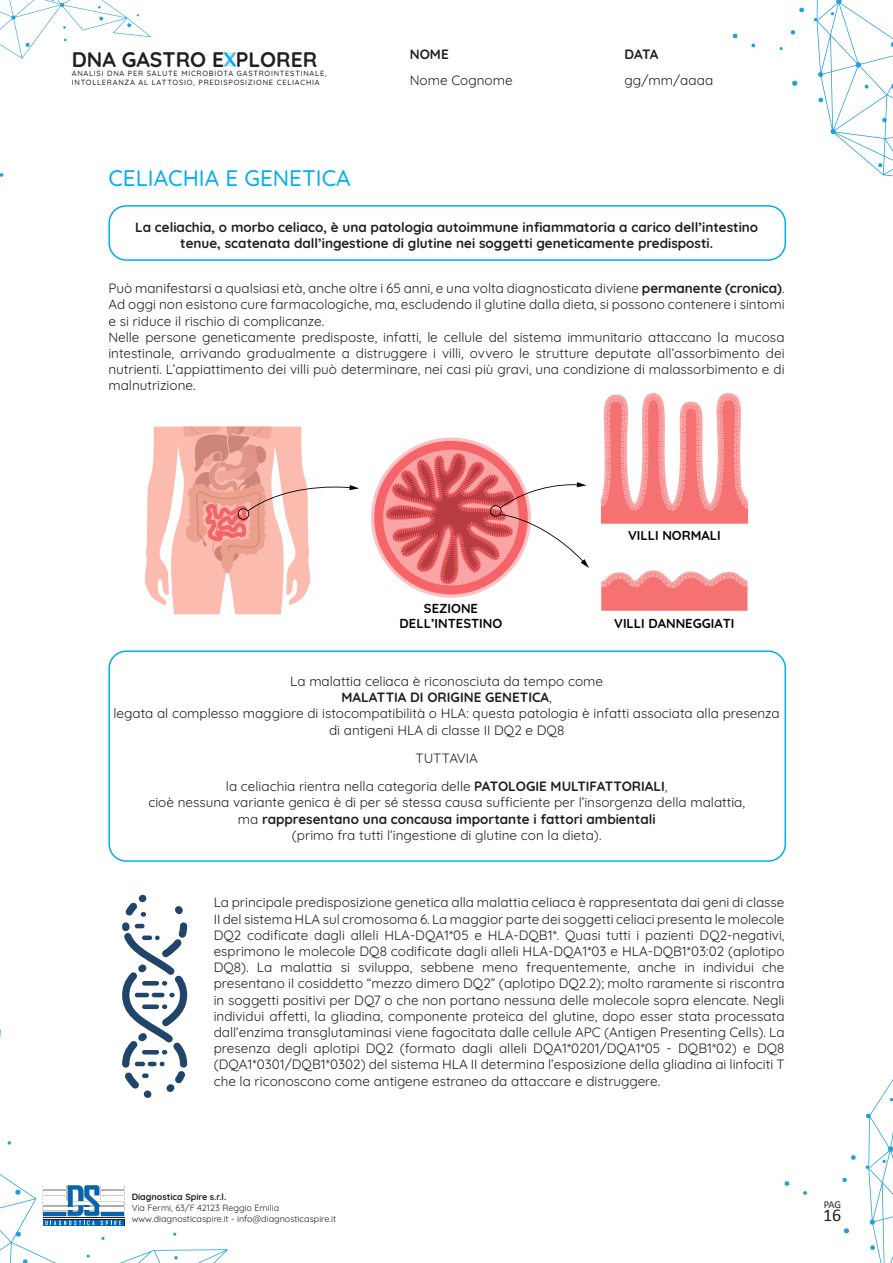
<style>
.page{position:relative;width:893px;height:1263px;background:#fff}
.page>*{position:absolute;margin:0;border:0;box-sizing:border-box;transform-origin:0 0}
.t1{font:500 22.5px "Quicksand";color:#00aeef}
.t2{font:700 21.15px "Quicksand";color:#241f1f}
.t3{font:18px "Calibri";color:#241f1f}
.t4{font:13.5px/16.2px "Quicksand";color:#241f1f;text-align:center}
.t5{font:700 13.5px/16.2px "Quicksand";color:#241f1f;text-align:center}
.t6{font:700 13.05px/15.6px "Quicksand";color:#05050a;text-align:center}
.t7{font:10.5px "Calibri";color:#241f1f}
.t8{font:9px/10.8px "Quicksand";color:#241f1f}
.t9{font:700 9px "Quicksand";color:#241f1f}
.t10{font:500 7.5px/9px "Quicksand";letter-spacing:.1em;color:#241f1f}
.s1{font-weight:700}
</style>
<div class="page">
<svg style="left:0;top:1029px;width:228px;height:234px"></svg>
<svg style="left:174px;top:1256px;width:4px;height:4px"></svg>
<svg style="left:7px;top:1141px;width:4px;height:4px"></svg>
<svg style="left:15px;top:1189px;width:6px;height:6px"></svg>
<svg style="left:16px;top:1231px;width:5px;height:6px"></svg>
<svg style="left:23px;top:1259px;width:5px;height:4px"></svg>
<svg style="left:86px;top:1254px;width:4px;height:4px"></svg>
<svg style="left:101px;top:1237px;width:4px;height:3px"></svg>
<svg style="left:173px;top:1232px;width:3px;height:4px"></svg>
<svg style="left:799px;top:7px;width:5px;height:6px"></svg>
<svg style="left:751px;top:43px;width:4px;height:5px"></svg>
<svg style="left:732px;top:33px;width:6px;height:6px"></svg>
<svg style="left:792px;top:80px;width:6px;height:6px"></svg>
<svg style="left:790px;top:30px;width:5px;height:5px"></svg>
<svg style="left:814px;top:0;width:79px;height:177px"></svg>
<svg style="left:0;top:0;width:152px;height:177px"></svg>
<svg style="left:851px;top:1155px;width:5px;height:5px"></svg>
<svg style="left:803px;top:1191px;width:4px;height:4px"></svg>
<svg style="left:784px;top:1181px;width:5px;height:5px"></svg>
<svg style="left:844px;top:1228px;width:5px;height:6px"></svg>
<svg style="left:842px;top:1177px;width:5px;height:5px"></svg>
<svg style="left:865px;top:1079px;width:28px;height:184px"></svg>
<svg style="left:43px;top:1225px;width:81px;height:1px"></svg>
<svg style="left:43px;top:1185px;width:81px;height:40px"></svg>
<hr style="left:43px;top:1218px;width:81px;height:1px;background:#241f1f">
<svg style="left:224px;top:52px;width:12px;height:15px"></svg>
<div style="left:108px;top:205px;width:678px;height:56px;border:2px solid #00aeef;border-radius:17px"></div>
<svg style="left:371px;top:438px;width:160px;height:160px"></svg>
<svg style="left:374px;top:441px;width:154px;height:153px;background:#f56c6f"></svg>
<svg style="left:601px;top:393px;width:147px;height:131px"></svg>
<svg style="left:145px;top:427px;width:214px;height:187px"></svg>
<svg style="left:386px;top:453px;width:203px;height:131px"></svg>
<svg style="left:601px;top:570px;width:146px;height:41px;background:#f78b8b"></svg>
<div style="left:108px;top:650px;width:678px;height:212px;border:2px solid #00aeef;border-radius:17px"></div>
<div style="left:108px;top:885px;width:93px;height:222px;background:#fff"></div>
<svg style="left:175px;top:906px;width:8px;height:8px"></svg>
<svg style="left:122px;top:922px;width:65px;height:176px"></svg>
<svg style="left:125px;top:894px;width:22px;height:22px"></svg>
<h2 class="t2" style="left:72px;top:46px;width:247px">DNA GASTRO E PLORER</h2>
<p class="t10" style="left:72px;top:69px;width:256px">ANALISI DNA PER SALUTE MICROBIOTA GASTROINTESTINALE,<br>INTOLLERANZA AL LATTOSIO, PREDISPOSIZIONE CELIACHIA</p>
<p class="t5" style="left:410px;top:46px;width:40px">NOME</p>
<p class="t4" style="left:410px;top:72px;width:104px">Nome Cognome</p>
<p class="t5" style="left:624px;top:46px;width:35px">DATA</p>
<p class="t4" style="left:624px;top:72px;width:90px">gg/mm/aaaa</p>
<h1 class="t1" style="left:108px;top:164px;width:244px">CELIACHIA E GENETICA</h1>
<p class="t5" style="left:135px;top:218px;width:624px">La celiachia, o morbo celiaco, è una patologia autoimmune infiammatoria a carico dell’intestino tenue, scatenata dall’ingestione di glutine nei soggetti geneticamente predisposti.</p>
<p class="t4" style="left:108px;top:280px;width:678px;text-align:left">Può manifestarsi a qualsiasi età, anche oltre i 65 anni, e una volta diagnosticata diviene <span class="s1">permanente (cronica)</span>.<br>Ad oggi non esistono cure farmacologiche, ma, escludendo il glutine dalla dieta, si possono contenere i sintomi e si riduce il rischio di complicanze.<br>Nelle persone geneticamente predisposte, infatti, le cellule del sistema immunitario attaccano la mucosa intestinale, arrivando gradualmente a distruggere i villi, ovvero le strutture deputate all’assorbimento dei nutrienti. L’appiattimento dei villi può determinare, nei casi più gravi, una condizione di malassorbimento e di malnutrizione.</p>
<p class="t6" style="left:400px;top:599px;width:104px">SEZIONE<br>DELL’INTESTINO</p>
<p class="t6" style="left:628px;top:527px;width:94px">VILLI NORMALI</p>
<p class="t6" style="left:614px;top:614px;width:122px">VILLI DANNEGGIATI</p>
<p class="t4" style="left:114px;top:673px;width:668px">La malattia celiaca è riconosciuta da tempo come<br><span class="s1">MALATTIA DI ORIGINE GENETICA</span>,<br>legata al complesso maggiore di istocompatibilità o HLA: questa patologia è infatti associata alla presenza di antigeni HLA di classe II DQ2 e DQ8</p>
<p class="t4" style="left:226px;top:744px;width:443px;line-height:28.2px">TUTTAVIA<br>la celiachia rientra nella categoria delle <span class="s1">PATOLOGIE MULTIFATTORIALI</span>,</p>
<p class="t4" style="left:148px;top:794px;width:598px">cioè nessuna variante genica è di per sé stessa causa sufficiente per l’insorgenza della malattia, ma <span class="s1">rappresentano una concausa importante i fattori ambientali<br></span>(primo fra tutti l’ingestione di glutine con la dieta).</p>
<p class="t4" style="left:214px;top:894px;width:572px;text-align:justify">La principale predisposizione genetica alla malattia celiaca è rappresentata dai geni di classe II del sistema HLA sul cromosoma 6. La maggior parte dei soggetti celiaci presenta le molecole DQ2 codificate dagli alleli HLA-DQA1*05 e HLA-DQB1*. Quasi tutti i pazienti DQ2-negativi, esprimono le molecole DQ8 codificate dagli alleli HLA-DQA1*03 e HLA-DQB1*03:02 (aplotipo DQ8). La malattia si sviluppa, sebbene meno frequentemente, anche in individui che presentano il cosiddetto “mezzo dimero DQ2” (aplotipo DQ2.2); molto raramente si riscontra in soggetti positivi per DQ7 o che non portano nessuna delle molecole sopra elencate. Negli individui affetti, la gliadina, componente proteica del glutine, dopo esser stata processata dall’enzima transglutaminasi viene fagocitata dalle cellule APC (Antigen Presenting Cells). La presenza degli aplotipi DQ2 (formato dagli alleli DQA1*0201/DQA1*05 - DQB1*02) e DQ8 (DQA1*0301/DQB1*0302) del sistema HLA II determina l’esposizione della gliadina ai linfociti T che la riconoscono come antigene estraneo da attaccare e distruggere.</p>
<p class="t9" style="left:132px;top:1191px;width:96px">Diagnostica Spire s.r.l.</p>
<p class="t8" style="left:132px;top:1202px;width:206px">Via Fermi, 63/F 42123 Reggio Emilia www.diagnosticaspire.it - info@diagnosticaspire.it</p>
<p class="t7" style="left:824px;top:1200px;width:19px">PAG</p>
<h3 class="t3" style="left:823px;top:1207px;width:20px">16</h3>
</div>
